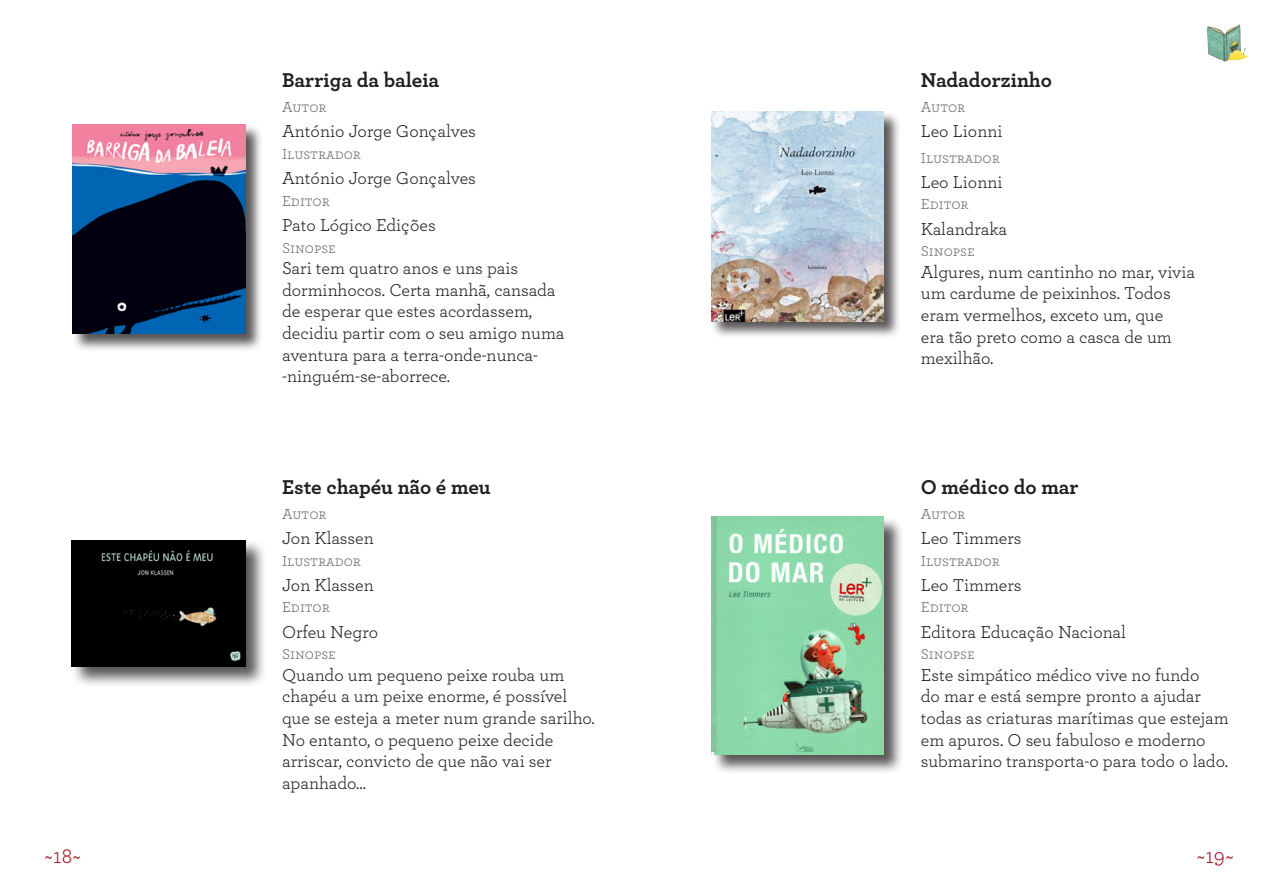
<style>
.page{position:relative;width:1276px;height:893px;background:#fff}
.page>*{position:absolute;margin:0;border:0;box-sizing:border-box;transform-origin:0 0}
.t1{font:21.6px "Archer";color:#a31d24}
.t2{font:700 21px "Archer";letter-spacing:-.005em;color:#231f20}
.t3{font:18px/21.6px "Archer";letter-spacing:-.01em;color:#231f20}
.t4{font:15px "Archer";color:#6c6d70}
</style>
<div class="page">
<div style="left:711px;top:516px;width:193px;height:259px;background:#231f20;opacity:.75"></div>
<img style="left:712px;top:517px;width:172px;height:237px">
<div style="left:710px;top:111px;width:191px;height:228px;background:#231f20;opacity:.75"></div>
<img style="left:711px;top:112px;width:173px;height:209px">
<div style="left:71px;top:539px;width:196px;height:149px;background:#231f20;opacity:.75"></div>
<div style="left:72px;top:540px;width:174px;height:126px;background:#000"></div>
<div style="left:71px;top:124px;width:192px;height:228px;background:#231f20;opacity:.75"></div>
<img style="left:72px;top:125px;width:173px;height:209px">
<img style="left:1207px;top:24px;width:41px;height:38px">
<p class="t2" style="left:282px;top:63px;width:159px">Barriga da baleia</p>
<p class="t4" style="left:282px;top:97px;width:46px">Autor</p>
<p class="t3" style="left:282px;top:120px;width:195px">António Jorge Gonçalves</p>
<p class="t4" style="left:282px;top:144px;width:80px">Ilustrador</p>
<p class="t3" style="left:282px;top:167px;width:195px">António Jorge Gonçalves</p>
<p class="t4" style="left:282px;top:190px;width:49px">Editor</p>
<p class="t3" style="left:282px;top:213px;width:155px">Pato Lógico Edições</p>
<p class="t4" style="left:282px;top:237px;width:55px">Sinopse</p>
<p class="t3" style="left:282px;top:257px;width:284px">Sari tem quatro anos e uns pais dorminhocos. Certa manhã, cansada de esperar que estes acordassem, decidiu partir com o seu amigo numa aventura para a terra-onde-nunca--ninguém-se-aborrece.</p>
<p class="t2" style="left:282px;top:470px;width:210px">Este chapéu não é meu</p>
<p class="t4" style="left:282px;top:503px;width:46px">Autor</p>
<p class="t3" style="left:282px;top:526px;width:93px">Jon Klassen</p>
<p class="t4" style="left:282px;top:550px;width:80px">Ilustrador</p>
<p class="t3" style="left:282px;top:573px;width:93px">Jon Klassen</p>
<p class="t4" style="left:282px;top:597px;width:49px">Editor</p>
<p class="t3" style="left:282px;top:620px;width:97px">Orfeu Negro</p>
<p class="t4" style="left:282px;top:644px;width:55px">Sinopse</p>
<p class="t3" style="left:282px;top:663px;width:314px">Quando um pequeno peixe rouba um chapéu a um peixe enorme, é possível que se esteja a meter num grande sarilho.<br>No entanto, o pequeno peixe decide arriscar, convicto de que não vai ser apanhado...</p>
<p class="t2" style="left:921px;top:63px;width:132px">Nadadorzinho</p>
<p class="t4" style="left:921px;top:97px;width:46px">Autor</p>
<p class="t3" style="left:921px;top:120px;width:83px">Leo Lionni</p>
<p class="t4" style="left:921px;top:147px;width:80px">Ilustrador</p>
<p class="t3" style="left:921px;top:170px;width:83px">Leo Lionni</p>
<p class="t4" style="left:921px;top:194px;width:49px">Editor</p>
<p class="t3" style="left:921px;top:217px;width:88px">Kalandraka</p>
<p class="t4" style="left:921px;top:241px;width:55px">Sinopse</p>
<p class="t3" style="left:921px;top:260px;width:276px">Algures, num cantinho no mar, vivia um cardume de peixinhos. Todos eram vermelhos, exceto um, que<br>era tão preto como a casca de um mexilhão.</p>
<p class="t2" style="left:921px;top:470px;width:159px">O médico do mar</p>
<p class="t4" style="left:921px;top:503px;width:46px">Autor</p>
<p class="t3" style="left:921px;top:526px;width:102px">Leo Timmers</p>
<p class="t4" style="left:921px;top:550px;width:80px">Ilustrador</p>
<p class="t3" style="left:921px;top:573px;width:102px">Leo Timmers</p>
<p class="t4" style="left:921px;top:597px;width:49px">Editor</p>
<p class="t3" style="left:921px;top:620px;width:207px">Editora Educação Nacional</p>
<p class="t4" style="left:921px;top:644px;width:55px">Sinopse</p>
<p class="t3" style="left:921px;top:663px;width:309px">Este simpático médico vive no fundo<br>do mar e está sempre pronto a ajudar todas as criaturas marítimas que estejam em apuros. O seu fabuloso e moderno submarino transporta-o para todo o lado.</p>
<p class="t1" style="left:44px;top:840px;width:39px">~18~</p>
<p class="t1" style="left:1196px;top:840px;width:39px">~19~</p>
</div>
